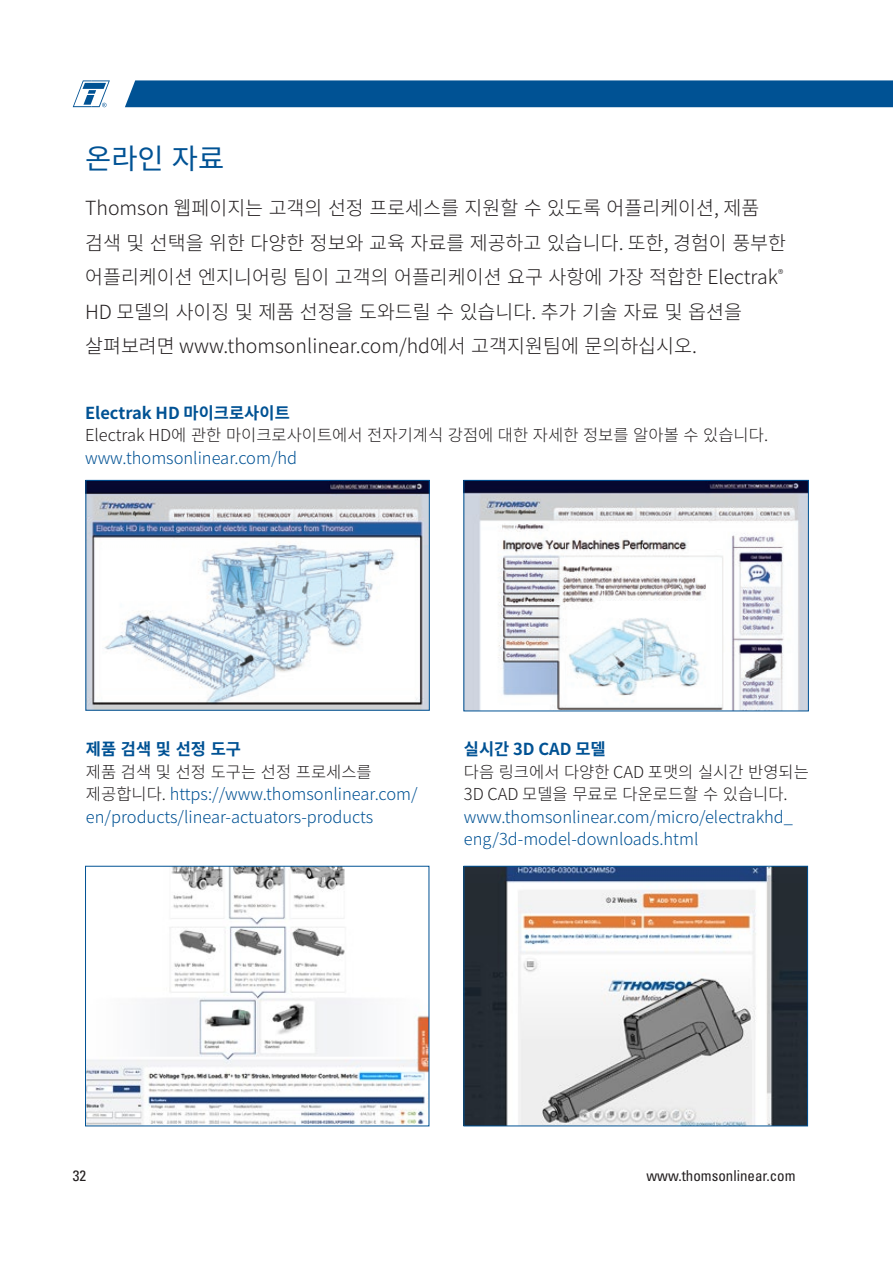
<style>
.page{position:relative;width:893px;height:1263px;background:#fff}
.page>*{position:absolute;margin:0;border:0;box-sizing:border-box;transform-origin:0 0}
.t1{font:28.5px "Noto Sans CJ Kkr";color:#005294}
.t2{font:300 19.5px/34.5px "Noto Sans CJ Kkr";color:#231f20}
.t3{font:300 16.5px/22.5px "Noto Sans CJ Kkr";color:#005294}
.t4{font:300 16.5px/22.5px "Noto Sans CJ Kkr";color:#231f20}
.t5{font:condensed 15px "Univers LT Std";color:#231f20}
.s1{font-weight:700;color:#005294}
.s2{color:#005294}
.s3{font-weight:700}
.s4{color:#231f20}
</style>
<div class="page">
<div style="left:125px;top:80px;width:768px;height:27px;background:#005294"></div>
<svg style="left:73px;top:80px;width:37px;height:27px"></svg>
<img style="left:465px;top:868px;width:341px;height:256px">
<div style="left:463px;top:866px;width:345px;height:260px;border:1px solid #005294"></div>
<img style="left:87px;top:482px;width:341px;height:227px">
<div style="left:85px;top:480px;width:345px;height:231px;border:1px solid #005294"></div>
<img style="left:465px;top:482px;width:342px;height:227px">
<div style="left:463px;top:480px;width:346px;height:231px;border:1px solid #005294"></div>
<img style="left:87px;top:868px;width:340px;height:256px">
<div style="left:85px;top:866px;width:344px;height:260px;border:1px solid #005294"></div>
<p class="t1" style="left:85px;top:143px;width:141px">온라인 자료</p>
<p class="t2" style="left:85px;top:191px;width:703px">Thomson 웹페이지는 고객의 선정 프로세스를 지원할 수 있도록 어플리케이션, 제품 검색 및 선택을 위한 다양한 정보와 교육 자료를 제공하고 있습니다. 또한, 경험이 풍부한 어플리케이션 엔지니어링 팀이 고객의 어플리케이션 요구 사항에 가장 적합한 Electrak<sup>® </sup>HD 모델의 사이징 및 제품 선정을 도와드릴 수 있습니다. 추가 기술 자료 및 옵션을 살펴보려면 www.thomsonlinear.com/hd에서 고객지원팀에 문의하십시오.</p>
<p class="t4" style="left:85px;top:402px;width:685px"><span class="s1">Electrak HD 마이크로사이트<br></span>Electrak HD에 관한 마이크로사이트에서 전자기계식 강점에 대한 자세한 정보를 알아볼 수 있습니다. <span class="s2">www.thomsonlinear.com/hd</span></p>
<p class="t3" style="left:86px;top:738px;width:333px"><span class="s3">제품 검색 및 선정 도구<br></span><span class="s4">제품 검색 및 선정 도구는 선정 프로세스를 제공합니다.</span> https://www.thomsonlinear.com/ en/products/linear-actuators-products</p>
<p class="t3" style="left:464px;top:738px;width:346px"><span class="s3">실시간 3D CAD 모델<br></span><span class="s4">다음 링크에서 다양한 CAD 포맷의 실시간 반영되는<br>3D CAD 모델을 무료로 다운로드할 수 있습니다. </span>www.thomsonlinear.com/micro/electrakhd_ eng/3d-model-downloads.html</p>
<p class="t5" style="left:73px;top:1166px;width:15px">32</p>
<p class="t5" style="left:646px;top:1166px;width:151px">www.thomsonlinear.com</p>
</div>
